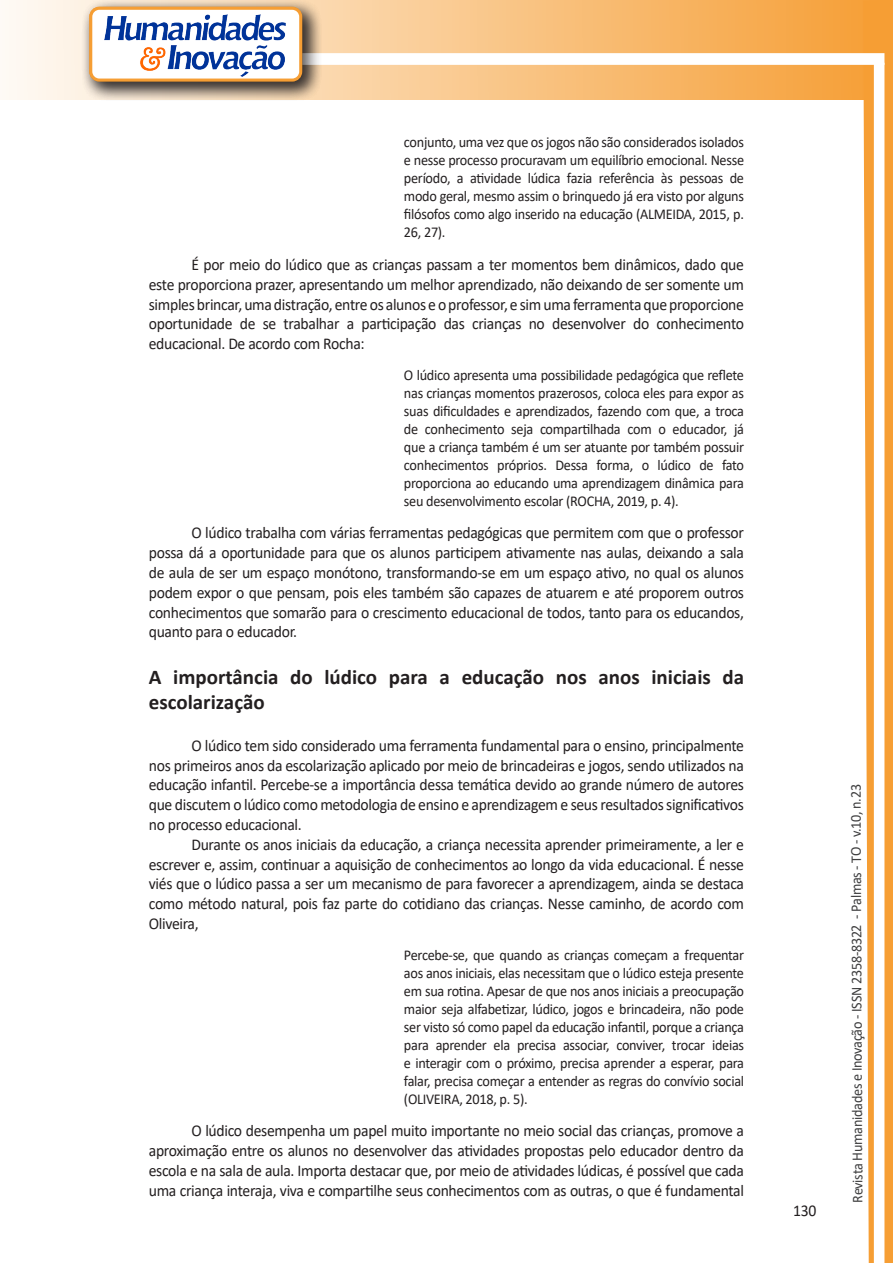
<style>
.page{position:relative;width:893px;height:1263px;background:#fff}
.page>*{position:absolute;margin:0;border:0;box-sizing:border-box;transform-origin:0 0}
.Titulo_2{font:700 21px/25.2px "Calibri";color:#231f20}
.texto{font:16.5px/19.8px "Calibri";letter-spacing:-.02em;color:#231f20;text-align:justify;scale:.95 1}
.citacao{font:15px/18px "Calibri";letter-spacing:-.02em;color:#231f20;text-align:justify;scale:.95 1}
.t1{font:15px "Calibri";letter-spacing:-.025em;color:#3e3e3f;scale:.95 1}
</style>
<div class="page">
<svg style="left:5px;top:0;width:858px;height:100px;background:#f9c484"></svg>
<div style="left:302px;top:53px;width:582px;height:12px;background:#fff;border:2px solid #fff"></div>
<svg style="left:863px;top:0;width:30px;height:1263px"></svg>
<div style="left:81px;top:0;width:241px;height:102px;background:#231f20;opacity:.75"></div>
<div style="left:91px;top:8px;width:210px;height:72px;background:#fff;border-radius:9px"></div>
<img style="left:104px;top:14px;width:181px;height:62px">
<div style="left:89px;top:7px;width:213px;height:75px;border:3px solid #f69e34;border-radius:9px"></div>
<p class="citacao" style="left:404px;top:133px;width:359px">conjunto, uma vez que os jogos não são considerados isolados e nesse processo procuravam um equilíbrio emocional. Nesse período, a atividade lúdica fazia referência às pessoas de modo geral, mesmo assim o brinquedo já era visto por alguns filósofos como algo inserido na educação (ALMEIDA, 2015, p.<br>26, 27).</p>
<p class="texto" style="left:149px;top:254px;width:628px;text-indent:43px">É por meio do lúdico que as crianças passam a ter momentos bem dinâmicos, dado que este proporciona prazer, apresentando um melhor aprendizado, não deixando de ser somente um simples brincar, uma distração, entre os alunos e o professor, e sim uma ferramenta que proporcione oportunidade de se trabalhar a participação das crianças no desenvolver do conhecimento educacional. De acordo com Rocha:</p>
<p class="citacao" style="left:404px;top:365px;width:360px">O lúdico apresenta uma possibilidade pedagógica que reflete nas crianças momentos prazerosos, coloca eles para expor as suas dificuldades e aprendizados, fazendo com que, a troca de conhecimento seja compartilhada com o educador, já que a criança também é um ser atuante por também possuir conhecimentos próprios. Dessa forma, o lúdico de fato proporciona ao educando uma aprendizagem dinâmica para seu desenvolvimento escolar (ROCHA, 2019, p. 4).</p>
<p class="texto" style="left:149px;top:523px;width:628px;text-indent:43px">O lúdico trabalha com várias ferramentas pedagógicas que permitem com que o professor possa dá a oportunidade para que os alunos participem ativamente nas aulas, deixando a sala de aula de ser um espaço monótono, transformando-se em um espaço ativo, no qual os alunos podem expor o que pensam, pois eles também são capazes de atuarem e até proporem outros conhecimentos que somarão para o crescimento educacional de todos, tanto para os educandos, quanto para o educador.</p>
<p class="Titulo_2" style="left:149px;top:664px;width:597px">A importância do lúdico para a educação nos anos iniciais da escolarização</p>
<p class="texto" style="left:149px;top:735px;width:628px;text-indent:43px">O lúdico tem sido considerado uma ferramenta fundamental para o ensino, principalmente nos primeiros anos da escolarização aplicado por meio de brincadeiras e jogos, sendo utilizados na educação infantil. Percebe-se a importância dessa temática devido ao grande número de autores que discutem o lúdico como metodologia de ensino e aprendizagem e seus resultados significativos no processo educacional.</p>
<p class="texto" style="left:149px;top:834px;width:628px;text-indent:43px">Durante os anos iniciais da educação, a criança necessita aprender primeiramente, a ler e escrever e, assim, continuar a aquisição de conhecimentos ao longo da vida educacional. É nesse viés que o lúdico passa a ser um mecanismo de para favorecer a aprendizagem, ainda se destaca como método natural, pois faz parte do cotidiano das crianças. Nesse caminho, de acordo com Oliveira,</p>
<p class="citacao" style="left:404px;top:945px;width:360px">Percebe-se, que quando as crianças começam a frequentar aos anos iniciais, elas necessitam que o lúdico esteja presente em sua rotina. Apesar de que nos anos iniciais a preocupação maior seja alfabetizar, lúdico, jogos e brincadeira, não pode ser visto só como papel da educação infantil, porque a criança para aprender ela precisa associar, conviver, trocar ideias e interagir com o próximo, precisa aprender a esperar, para falar, precisa começar a entender as regras do convívio social (OLIVEIRA, 2018, p. 5).</p>
<p class="texto" style="left:149px;top:1121px;width:628px;text-indent:43px">O lúdico desempenha um papel muito importante no meio social das crianças, promove a aproximação entre os alunos no desenvolver das atividades propostas pelo educador dentro da escola e na sala de aula. Importa destacar que, por meio de atividades lúdicas, é possível que cada uma criança interaja, viva e compartilhe seus conhecimentos com as outras, o que é fundamental</p>
<p class="texto" style="left:793px;top:1200px;width:26px">130</p>
<p class="t1" style="left:846px;top:1203px;width:442px;rotate:-90deg">Revista Humanidades e Inovação - ISSN 2358-8322 - Palmas - TO - v.10, n.23</p>
</div>
